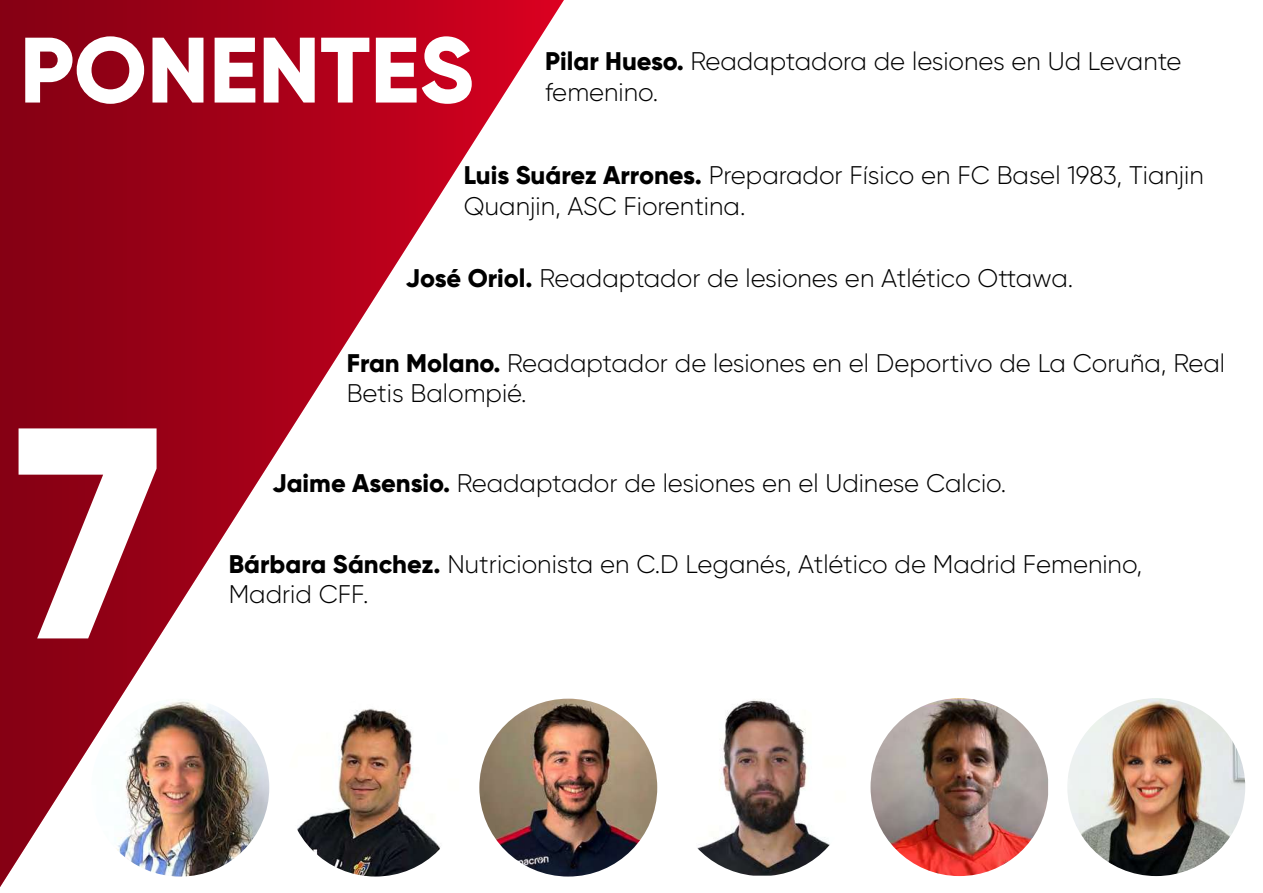
<style>
.page{position:relative;width:1263px;height:893px;background:#fff}
.page>*{position:absolute;margin:0;border:0;box-sizing:border-box;transform-origin:0 0}
.t1{font:800 300px "Gilroy";color:#fff}
.t2{font:800 92.7px "Gilroy";color:#fff}
.t3{font:300 25.5px/30.6px "Gilroy";color:#000}
.s1{font-weight:800}
</style>
<div class="page">
<svg style="left:0;top:0;width:568px;height:887px"></svg>
<img style="left:91px;top:699px;width:178px;height:177px;border-radius:89px">
<img style="left:287px;top:699px;width:177px;height:177px;border-radius:89px">
<img style="left:479px;top:699px;width:178px;height:177px;border-radius:89px">
<img style="left:870px;top:698px;width:178px;height:178px">
<img style="left:1067px;top:698px;width:178px;height:178px;border-radius:89px">
<img style="left:697px;top:699px;width:133px;height:177px">
<h2 class="t2" style="left:20px;top:12px;width:455px">PONENTES</h2>
<p class="t3" style="left:545px;top:46px;width:638px"><span class="s1">Pilar Hueso.</span> Readaptadora de lesiones en Ud Levante femenino.</p>
<p class="t3" style="left:464px;top:160px;width:741px"><span class="s1">Luis Suárez Arrones.</span> Preparador Físico en FC Basel 1983, Tianjin<br>Quanjin, ASC Fiorentina.</p>
<p class="t3" style="left:405px;top:263px;width:669px"><span class="s1">José Oriol.</span> Readaptador de lesiones en Atlético Ottawa.</p>
<h1 class="t1" style="left:16px;top:344px;width:149px">7</h1>
<p class="t3" style="left:347px;top:347px;width:880px"><span class="s1">Fran Molano.</span> Readaptador de lesiones en el Deportivo de La Coruña, Real<br>Betis Balompié.</p>
<p class="t3" style="left:272px;top:467px;width:735px"><span class="s1">Jaime Asensio.</span> Readaptador de lesiones en el Udinese Calcio.</p>
<p class="t3" style="left:229px;top:548px;width:915px"><span class="s1">Bárbara Sánchez.</span> Nutricionista en C.D Leganés, Atlético de Madrid Femenino,<br>Madrid CFF.</p>
</div>
